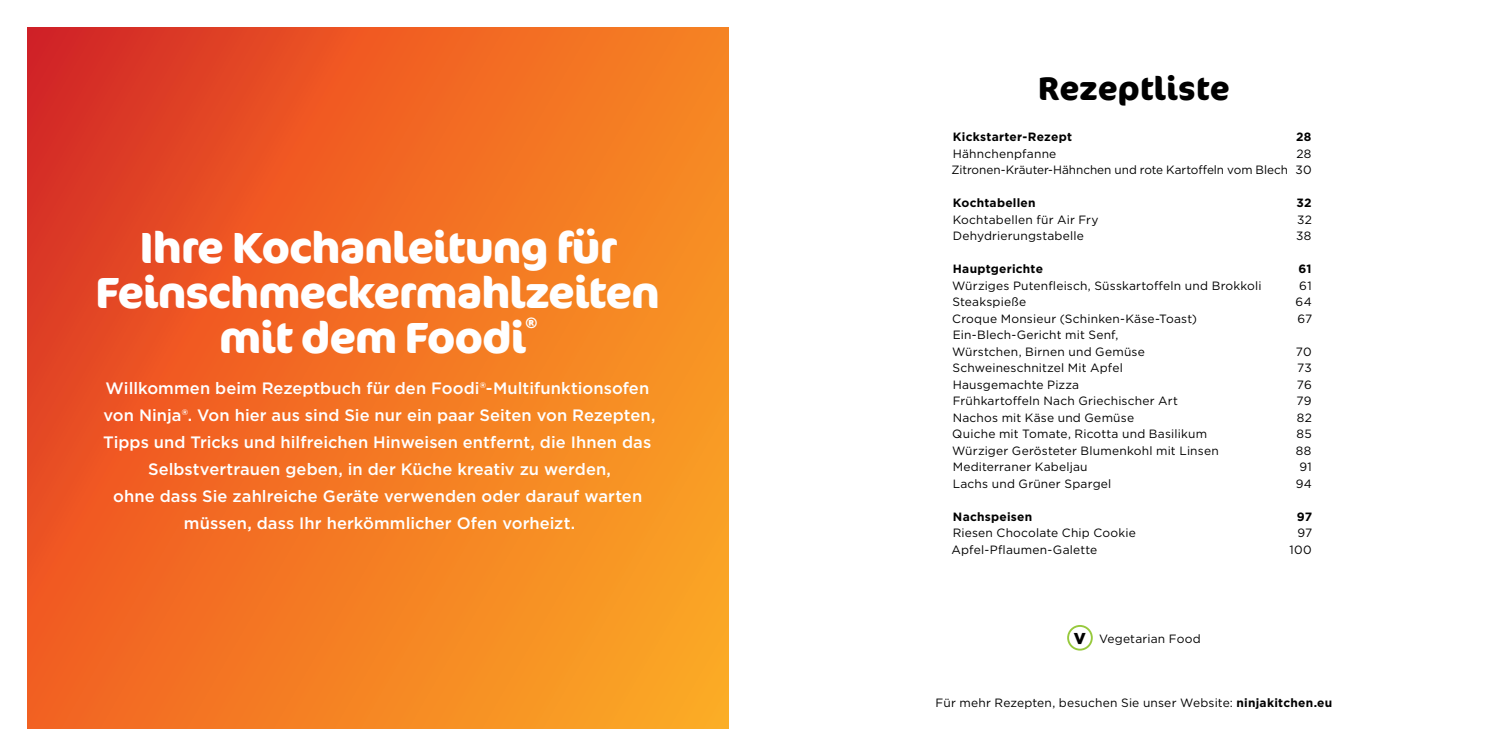
<style>
.page{position:relative;width:1512px;height:756px;background:#fff}
.page>*{position:absolute;margin:0;border:0;box-sizing:border-box;transform-origin:0 0}
.t1{font:700 43.5px/45px "Cocon Pro";letter-spacing:-.025em;color:#fff;text-align:center}
.t2{font:700 32.7px "Cocon Pro";letter-spacing:.005em;color:#000}
.t3{font:500 16.5px/27px "Gotham";letter-spacing:.005em;color:#fff;text-align:center}
.t4{font:700 15px "Cocon Pro";color:#fff}
.t5{font:12px/16.5px "Gotham";letter-spacing:.015em;color:#000;text-align:right}
.t6{font:700 12px "Gotham";letter-spacing:.02em;color:#000}
.s1{font-weight:900;font-size:15.75px}
.s2{font-weight:700}
</style>
<div class="page">
<svg style="left:27px;top:27px;width:702px;height:702px;background:#f07023"></svg>
<div style="left:1067px;top:625px;width:26px;height:26px;border:2px solid #97c93d;border-radius:50%"></div>
<h1 class="t1" style="left:95px;top:224px;width:566px">Ihre Kochanleitung für<br>Feinschmeckermahlzeiten mit dem Foodi</h1>
<p class="t4" style="left:526px;top:312px;width:14px">®</p>
<p class="t3" style="left:103px;top:374px;width:554px">Willkommen beim Rezeptbuch für den Foodi®-Multifunktionsofen von Ninja®. Von hier aus sind Sie nur ein paar Seiten von Rezepten, Tipps und Tricks und hilfreichen Hinweisen entfernt, die Ihnen das Selbstvertrauen geben, in der Küche kreativ zu werden,<br>ohne dass Sie zahlreiche Geräte verwenden oder darauf warten müssen, dass Ihr herkömmlicher Ofen vorheizt.</p>
<h2 class="t2" style="left:1038px;top:66px;width:193px">Rezeptliste</h2>
<p class="t6" style="left:953px;top:129px;width:121px">Kickstarter-Rezept</p>
<p class="t6" style="left:1296px;top:129px;width:17px">28</p>
<p class="t5" style="left:953px;top:145px;width:105px">Hähnchenpfanne</p>
<p class="t5" style="left:952px;top:145px;width:361px">28<br>Zitronen-Kräuter-Hähnchen und rote Kartoffeln vom Blech 30</p>
<p class="t6" style="left:953px;top:195px;width:84px">Kochtabellen</p>
<p class="t6" style="left:1297px;top:195px;width:17px">32</p>
<p class="t5" style="left:953px;top:211px;width:147px">Kochtabellen für Air Fry</p>
<p class="t5" style="left:1297px;top:211px;width:16px">32</p>
<p class="t5" style="left:953px;top:227px;width:133px">Dehydrierungstabelle</p>
<p class="t5" style="left:1296px;top:227px;width:17px">38</p>
<p class="t6" style="left:953px;top:261px;width:92px">Hauptgerichte</p>
<p class="t6" style="left:1298px;top:261px;width:15px">61</p>
<p class="t5" style="left:952px;top:277px;width:311px">Würziges Putenfleisch, Süsskartoffeln und Brokkoli</p>
<p class="t5" style="left:1299px;top:277px;width:14px">61</p>
<p class="t5" style="left:952px;top:293px;width:75px">Steakspieße</p>
<p class="t5" style="left:1296px;top:293px;width:18px">64</p>
<p class="t5" style="left:952px;top:310px;width:246px">Croque Monsieur (Schinken-Käse-Toast)</p>
<p class="t5" style="left:1297px;top:310px;width:17px">67</p>
<p class="t5" style="left:952px;top:326px;width:194px;text-align:left">Ein-Blech-Gericht mit Senf,<br>Würstchen, Birnen und Gemüse</p>
<p class="t5" style="left:1296px;top:343px;width:17px">70</p>
<p class="t5" style="left:952px;top:359px;width:172px">Schweineschnitzel Mit Apfel</p>
<p class="t5" style="left:1297px;top:359px;width:16px">73</p>
<p class="t5" style="left:953px;top:376px;width:128px">Hausgemachte Pizza</p>
<p class="t5" style="left:1297px;top:376px;width:16px">76</p>
<p class="t5" style="left:953px;top:392px;width:227px">Frühkartoffeln Nach Griechischer Art</p>
<p class="t5" style="left:1297px;top:392px;width:17px">79</p>
<p class="t5" style="left:953px;top:409px;width:183px">Nachos mit Käse und Gemüse</p>
<p class="t5" style="left:1297px;top:409px;width:16px">82</p>
<p class="t5" style="left:952px;top:425px;width:256px">Quiche mit Tomate, Ricotta und Basilikum</p>
<p class="t5" style="left:1297px;top:425px;width:17px">85</p>
<p class="t5" style="left:952px;top:442px;width:268px">Würziger Gerösteter Blumenkohl mit Linsen</p>
<p class="t5" style="left:1296px;top:442px;width:17px">88</p>
<p class="t5" style="left:953px;top:458px;width:136px">Mediterraner Kabeljau</p>
<p class="t5" style="left:1299px;top:458px;width:14px">91</p>
<p class="t5" style="left:953px;top:475px;width:160px">Lachs und Grüner Spargel</p>
<p class="t5" style="left:1296px;top:475px;width:18px">94</p>
<p class="t6" style="left:953px;top:508px;width:81px">Nachspeisen</p>
<p class="t6" style="left:1297px;top:508px;width:17px">97</p>
<p class="t5" style="left:953px;top:524px;width:185px">Riesen Chocolate Chip Cookie</p>
<p class="t5" style="left:1298px;top:524px;width:16px">97</p>
<p class="t5" style="left:952px;top:541px;width:147px">Apfel-Pflaumen-Galette</p>
<p class="t5" style="left:1289px;top:541px;width:24px">100</p>
<p class="t5" style="left:1074px;top:630px;width:128px"><span class="s1">V</span> Vegetarian Food</p>
<p class="t5" style="left:936px;top:694px;width:398px">Für mehr Rezepten, besuchen Sie unser Website: <span class="s2">ninjakitchen.eu</span></p>
</div>
